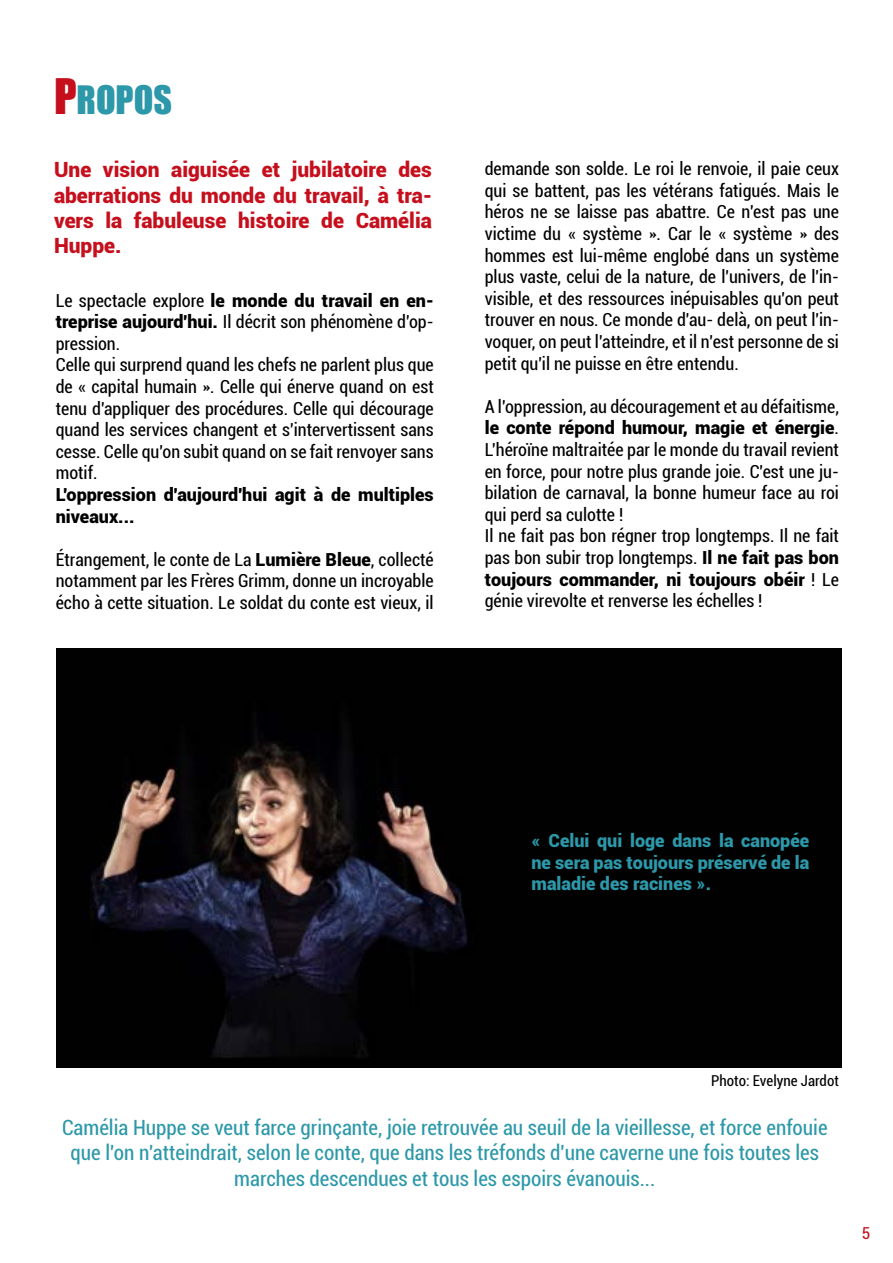
<style>
.page{position:relative;width:893px;height:1263px;background:#fff}
.page>*{position:absolute;margin:0;border:0;box-sizing:border-box;transform-origin:0 0}
.t1{font:36px "Impact";color:#2c98a9}
.t2{font:condensed 21px/25.2px "Roboto";color:#2c98a9;text-align:center}
.t3{font:900 21px/25.2px "Roboto";color:#c60f1c;text-align:justify}
.t4{font:condensed 18px/21.6px "Roboto";color:#000}
.t5{font:900 18px/21.6px "Roboto";color:#2c98a9;text-align:justify}
.t6{font:900 18px/21.6px "Roboto";color:#000}
.t7{font:condensed 16.5px "Roboto";color:#c60f1c}
.t8{font:condensed 15px "Roboto";color:#000}
.s1{font-size:45px;color:#c60f1c}
.s2{font-weight:900;font-stretch:normal}
</style>
<div class="page">
<img style="left:56px;top:648px;width:785px;height:419px">
<h1 class="t1" style="left:54px;top:72px;width:119px"><span class="s1">P</span>ROPOS</h1>
<p class="t3" style="left:54px;top:156px;width:379px">Une vision aiguisée et jubilatoire des aberrations du monde du travail, à tra&shy;vers la fabuleuse histoire de Camélia Huppe.</p>
<p class="t4" style="left:56px;top:289px;width:379px">Le spectacle explore <span class="s2">le monde du travail en en&shy;treprise aujourd'hui.</span> Il décrit son phénomène d'op&shy;pression.<br>Celle qui surprend quand les chefs ne parlent plus que de « capital humain ». Celle qui énerve quand on est tenu d'appliquer des procédures. Celle qui décourage quand les services changent et s'intervertissent sans cesse. Celle qu'on subit quand on se fait renvoyer sans motif.</p>
<p class="t6" style="left:56px;top:483px;width:379px">L'oppression d'aujourd'hui agit à de multiples niveaux...</p>
<p class="t4" style="left:56px;top:548px;width:379px;text-align:justify">Étrangement, le conte de La <span class="s2">Lumière Bleue</span>, collecté notamment par les Frères Grimm, donne un incroyable écho à cette situation. Le soldat du conte est vieux, il</p>
<p class="t4" style="left:485px;top:157px;width:356px;text-align:justify">demande son solde. Le roi le renvoie, il paie ceux qui se battent, pas les vétérans fatigués. Mais le héros ne se laisse pas abattre. Ce n'est pas une victime du « système ». Car le « système » des hommes est lui-même englobé dans un système plus vaste, celui de la nature, de l'univers, de l'in&shy;visible, et des ressources inépuisables qu'on peut trouver en nous. Ce monde d'au- delà, on peut l'in&shy;voquer, on peut l'atteindre, et il n'est personne de si petit qu'il ne puisse en être entendu.</p>
<p class="t4" style="left:485px;top:395px;width:356px">A l'oppression, au découragement et au défaitisme, <span class="s2">le conte répond humour, magie et énergie</span>.<br>L'héroïne maltraitée par le monde du travail revient en force, pour notre plus grande joie. C'est une ju&shy;bilation de carnaval, la bonne humeur face au roi qui perd sa culotte !<br>Il ne fait pas bon régner trop longtemps. Il ne fait pas bon subir trop longtemps. <span class="s2">Il ne fait pas bon toujours commander, ni toujours obéir</span> ! Le génie virevolte et renverse les échelles !</p>
<p class="t5" style="left:531px;top:829px;width:279px">« Celui qui loge dans la canopée ne sera pas toujours préservé de la maladie des racines ».</p>
<p class="t8" style="left:711px;top:1070px;width:129px">Photo: Evelyne Jardot</p>
<p class="t2" style="left:62px;top:1114px;width:767px">Camélia Huppe se veut farce grinçante, joie retrouvée au seuil de la vieillesse, et force enfouie que l'on n'atteindrait, selon le conte, que dans les tréfonds d'une caverne une fois toutes les marches descendues et tous les espoirs évanouis...</p>
<p class="t7" style="left:862px;top:1222px;width:10px">5</p>
</div>
